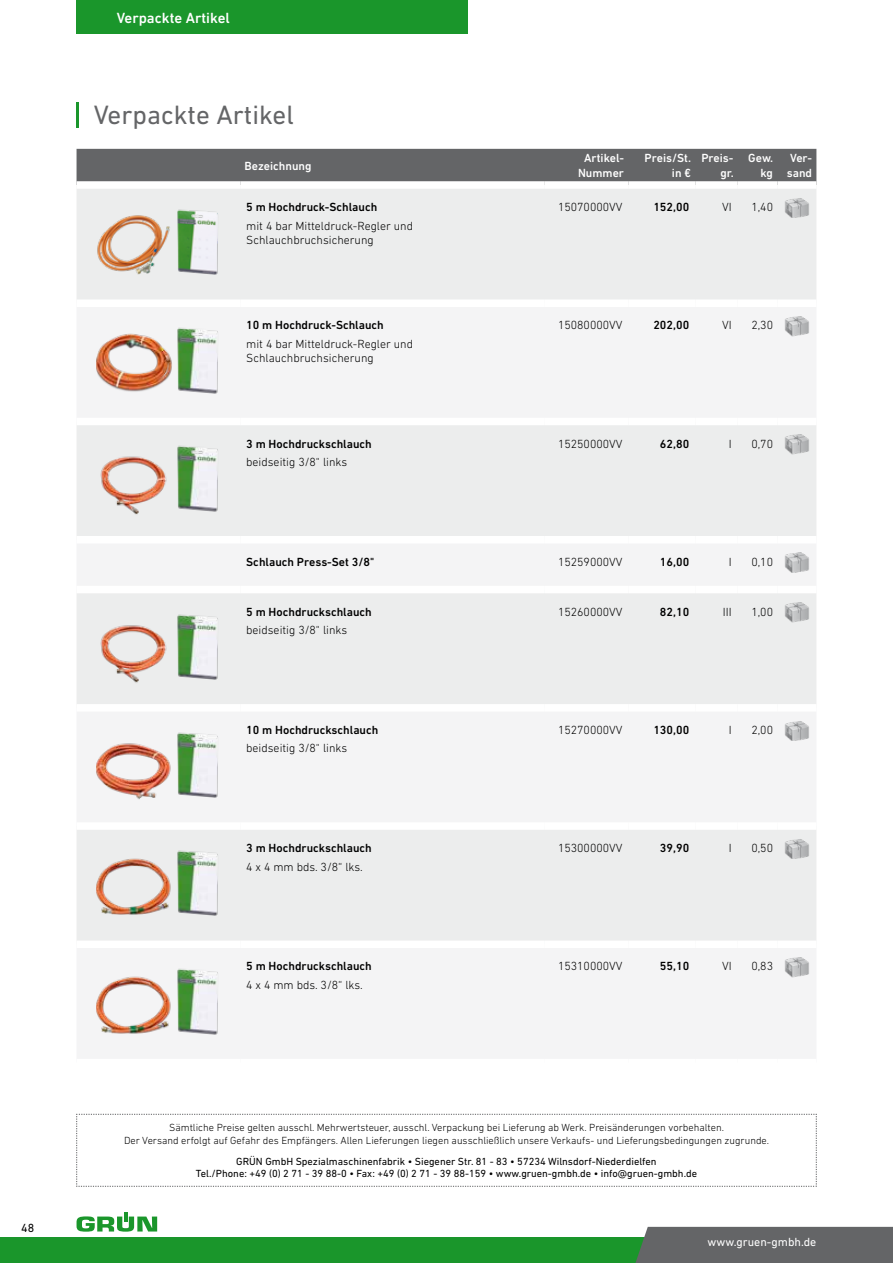
<style>
.page{position:relative;width:893px;height:1263px;background:#fff}
.page>*{position:absolute;margin:0;border:0;box-sizing:border-box;transform-origin:0 0}
.t1{font:27px "DIN Next LT Pro";color:#646567}
.t2{font:500 15px "DIN Next LT Pro";color:#fff}
.t3{font:300 12px/14.4px "DIN Next LT Pro";color:#000}
.t4{font:500 12px "DIN Next LT Pro";color:#000}
.t5{font:500 12px/14.4px "DIN Next LT Pro";color:#fff;text-align:right}
.t6{font:12px "DIN Next LT Pro";color:#fff}
.t7{font:12px "DIN Next LT Pro";color:#000}
.t8{font:300 10.5px/12.6px "DIN Next LT Pro";color:#000;text-align:center}
.t9{font:10.5px/12.6px "DIN Next LT Pro";color:#000;text-align:center}
</style>
<div class="page">
<svg style="left:76px;top:1114px;width:741px;height:72px"></svg>
<div style="left:77px;top:149px;width:739px;height:32px;background:#646567"></div>
<div style="left:77px;top:189px;width:739px;height:110px;background:#eceded"></div>
<div style="left:77px;top:307px;width:739px;height:751px;background:#f4f4f5"></div>
<div style="left:545px;top:418px;width:83px;height:7px;background:#fff"></div>
<div style="left:628px;top:418px;width:67px;height:7px;background:#fff"></div>
<div style="left:695px;top:418px;width:43px;height:7px;background:#fff"></div>
<div style="left:738px;top:418px;width:39px;height:7px;background:#fff"></div>
<div style="left:777px;top:418px;width:39px;height:7px;background:#fff"></div>
<div style="left:77px;top:536px;width:163px;height:7px;background:#fff"></div>
<div style="left:240px;top:536px;width:305px;height:7px;background:#fff"></div>
<div style="left:545px;top:536px;width:83px;height:7px;background:#fff"></div>
<div style="left:628px;top:536px;width:67px;height:7px;background:#fff"></div>
<div style="left:695px;top:536px;width:43px;height:7px;background:#fff"></div>
<div style="left:738px;top:536px;width:39px;height:7px;background:#fff"></div>
<div style="left:777px;top:536px;width:39px;height:7px;background:#fff"></div>
<div style="left:77px;top:586px;width:163px;height:7px;background:#fff"></div>
<div style="left:240px;top:586px;width:305px;height:7px;background:#fff"></div>
<div style="left:545px;top:586px;width:83px;height:7px;background:#fff"></div>
<div style="left:628px;top:586px;width:67px;height:7px;background:#fff"></div>
<div style="left:695px;top:586px;width:43px;height:7px;background:#fff"></div>
<div style="left:738px;top:586px;width:39px;height:7px;background:#fff"></div>
<div style="left:777px;top:586px;width:39px;height:7px;background:#fff"></div>
<div style="left:77px;top:704px;width:163px;height:7px;background:#fff"></div>
<div style="left:240px;top:704px;width:305px;height:7px;background:#fff"></div>
<div style="left:545px;top:704px;width:83px;height:7px;background:#fff"></div>
<div style="left:628px;top:704px;width:67px;height:7px;background:#fff"></div>
<div style="left:695px;top:704px;width:43px;height:7px;background:#fff"></div>
<div style="left:738px;top:704px;width:39px;height:7px;background:#fff"></div>
<div style="left:777px;top:704px;width:39px;height:7px;background:#fff"></div>
<div style="left:77px;top:822px;width:163px;height:8px;background:#fff"></div>
<div style="left:240px;top:822px;width:305px;height:8px;background:#fff"></div>
<div style="left:545px;top:822px;width:83px;height:8px;background:#fff"></div>
<div style="left:628px;top:822px;width:67px;height:8px;background:#fff"></div>
<div style="left:695px;top:822px;width:43px;height:8px;background:#fff"></div>
<div style="left:738px;top:822px;width:39px;height:8px;background:#fff"></div>
<div style="left:777px;top:822px;width:39px;height:8px;background:#fff"></div>
<div style="left:77px;top:940px;width:163px;height:8px;background:#fff"></div>
<div style="left:240px;top:940px;width:305px;height:8px;background:#fff"></div>
<div style="left:545px;top:940px;width:83px;height:8px;background:#fff"></div>
<div style="left:628px;top:940px;width:67px;height:8px;background:#fff"></div>
<div style="left:695px;top:940px;width:43px;height:8px;background:#fff"></div>
<div style="left:738px;top:940px;width:39px;height:8px;background:#fff"></div>
<div style="left:777px;top:940px;width:39px;height:8px;background:#fff"></div>
<div style="left:77px;top:418px;width:163px;height:7px;background:#fff"></div>
<div style="left:240px;top:418px;width:305px;height:7px;background:#fff"></div>
<img style="left:96px;top:202px;width:125px;height:84px">
<img style="left:782px;top:198px;width:29px;height:20px">
<img style="left:96px;top:320px;width:125px;height:84px">
<img style="left:782px;top:316px;width:29px;height:20px">
<img style="left:96px;top:438px;width:125px;height:85px">
<img style="left:782px;top:434px;width:29px;height:20px">
<img style="left:782px;top:552px;width:29px;height:20px">
<img style="left:96px;top:606px;width:125px;height:85px">
<img style="left:782px;top:602px;width:29px;height:20px">
<img style="left:96px;top:725px;width:125px;height:84px">
<img style="left:782px;top:720px;width:29px;height:21px">
<img style="left:96px;top:843px;width:125px;height:84px">
<img style="left:782px;top:839px;width:29px;height:20px">
<img style="left:96px;top:961px;width:125px;height:84px">
<img style="left:782px;top:957px;width:29px;height:20px">
<hr style="left:77px;top:102px;width:2px;height:26px;background:#1a962b">
<svg style="left:77px;top:1212px;width:80px;height:19px"></svg>
<div style="left:0;top:1237px;width:893px;height:26px;background:#1a962b"></div>
<div style="left:635px;top:1227px;width:258px;height:36px;background:#646567"></div>
<div style="left:77px;top:0;width:391px;height:34px;background:#1a962b"></div>
<p class="t7" style="left:21px;top:1220px;width:15px">48</p>
<p class="t2" style="left:117px;top:10px;width:115px">Verpackte Artikel</p>
<h1 class="t1" style="left:94px;top:99px;width:202px">Verpackte Artikel</h1>
<p class="t5" style="left:244px;top:158px;width:69px">Bezeichnung</p>
<p class="t5" style="left:578px;top:151px;width:47px;text-align:center">Artikel-<br>Nummer</p>
<p class="t5" style="left:645px;top:151px;width:48px">Preis/St. in €</p>
<p class="t5" style="left:701px;top:151px;width:34px">Preis&shy;gr.</p>
<p class="t5" style="left:748px;top:151px;width:26px">Gew. kg</p>
<p class="t5" style="left:787px;top:151px;width:27px;text-align:left">Ver&shy;sand</p>
<p class="t4" style="left:246px;top:200px;width:133px">5 m Hochdruck-Schlauch</p>
<p class="t3" style="left:246px;top:218px;width:168px">mit 4 bar Mitteldruck-Regler und<br>Schlauchbruchsicherung</p>
<p class="t3" style="left:558px;top:200px;width:66px">15070000VV</p>
<p class="t4" style="left:653px;top:200px;width:37px">152,00</p>
<p class="t3" style="left:722px;top:200px;width:11px">VI</p>
<p class="t3" style="left:751px;top:200px;width:23px">1,40</p>
<p class="t4" style="left:246px;top:318px;width:139px">10 m Hochdruck-Schlauch</p>
<p class="t3" style="left:246px;top:336px;width:168px">mit 4 bar Mitteldruck-Regler und<br>Schlauchbruchsicherung</p>
<p class="t4" style="left:246px;top:436px;width:127px">3 m Hochdruckschlauch</p>
<p class="t3" style="left:246px;top:455px;width:102px">beidseitig 3/8“ links</p>
<p class="t3" style="left:558px;top:318px;width:66px">15080000VV</p>
<p class="t4" style="left:653px;top:318px;width:37px">202,00</p>
<p class="t3" style="left:722px;top:318px;width:11px">VI</p>
<p class="t3" style="left:751px;top:318px;width:23px">2,30</p>
<p class="t3" style="left:558px;top:436px;width:66px">15250000VV</p>
<p class="t4" style="left:660px;top:436px;width:31px">62,80</p>
<p class="t3" style="left:729px;top:436px;width:4px">I</p>
<p class="t3" style="left:751px;top:436px;width:23px">0,70</p>
<p class="t4" style="left:246px;top:555px;width:130px">Schlauch Press-Set 3/8"</p>
<p class="t3" style="left:558px;top:554px;width:66px">15259000VV</p>
<p class="t4" style="left:660px;top:555px;width:31px">16,00</p>
<p class="t3" style="left:729px;top:554px;width:4px">I</p>
<p class="t3" style="left:751px;top:554px;width:23px">0,10</p>
<p class="t4" style="left:246px;top:604px;width:127px">5 m Hochdruckschlauch</p>
<p class="t3" style="left:246px;top:623px;width:102px">beidseitig 3/8“ links</p>
<p class="t3" style="left:558px;top:604px;width:66px">15260000VV</p>
<p class="t4" style="left:660px;top:604px;width:31px">82,10</p>
<p class="t3" style="left:723px;top:604px;width:10px">III</p>
<p class="t3" style="left:751px;top:604px;width:23px">1,00</p>
<p class="t4" style="left:246px;top:723px;width:134px">10 m Hochdruckschlauch</p>
<p class="t3" style="left:246px;top:741px;width:102px">beidseitig 3/8“ links</p>
<p class="t3" style="left:558px;top:722px;width:66px">15270000VV</p>
<p class="t4" style="left:653px;top:723px;width:37px">130,00</p>
<p class="t3" style="left:729px;top:722px;width:4px">I</p>
<p class="t3" style="left:751px;top:722px;width:23px">2,00</p>
<p class="t4" style="left:246px;top:841px;width:127px">3 m Hochdruckschlauch</p>
<p class="t3" style="left:246px;top:859px;width:118px">4 x 4 mm bds. 3/8“ lks.</p>
<p class="t3" style="left:558px;top:841px;width:66px">15300000VV</p>
<p class="t4" style="left:660px;top:841px;width:31px">39,90</p>
<p class="t3" style="left:729px;top:841px;width:4px">I</p>
<p class="t3" style="left:751px;top:841px;width:23px">0,50</p>
<p class="t4" style="left:246px;top:959px;width:127px">5 m Hochdruckschlauch</p>
<p class="t3" style="left:246px;top:977px;width:118px">4 x 4 mm bds. 3/8“ lks.</p>
<p class="t3" style="left:558px;top:959px;width:66px">15310000VV</p>
<p class="t4" style="left:660px;top:959px;width:31px">55,10</p>
<p class="t3" style="left:722px;top:959px;width:11px">VI</p>
<p class="t3" style="left:751px;top:959px;width:23px">0,83</p>
<p class="t8" style="left:124px;top:1121px;width:647px">Sämtliche Preise gelten ausschl. Mehrwertsteuer, ausschl. Verpackung bei Lieferung ab Werk. Preisänderungen vorbehalten.<br>Der Versand erfolgt auf Gefahr des Empfängers. Allen Lieferungen liegen ausschließlich unsere Verkaufs- und Lieferungsbedingungen zugrunde.</p>
<p class="t9" style="left:196px;top:1155px;width:503px">GRÜN GmbH Spezialmaschinenfabrik • Siegener Str. 81 - 83 • 57234 Wilnsdorf-Niederdielfen<br>Tel./Phone: +49 (0) 2 71 - 39 88-0 • Fax: +49 (0) 2 71 - 39 88-159 • www.gruen-gmbh.de • info@gruen-gmbh.de</p>
<p class="t6" style="left:707px;top:1235px;width:110px">www.gruen-gmbh.de</p>
</div>
